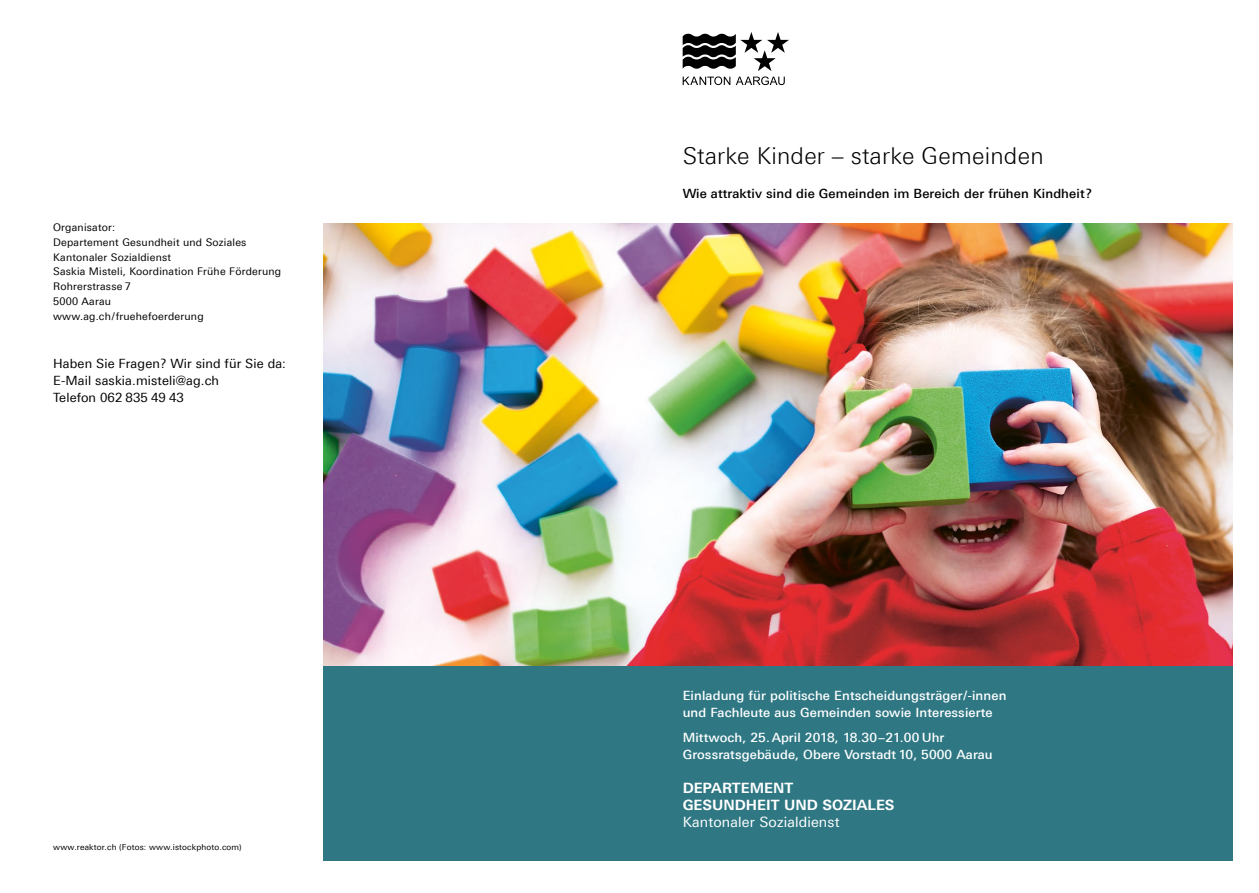
<style>
.page{position:relative;width:1259px;height:893px;background:#fff}
.page>*{position:absolute;margin:0;border:0;box-sizing:border-box;transform-origin:0 0}
.t1{font:300 23.25px "Linotype Univers 330";letter-spacing:.01em;color:#000}
.t2{font:700 14.25px/17px "Linotype Univers 630";color:#fff}
.t3{font:14.25px "Linotype Univers 430";letter-spacing:.01em;color:#fff}
.t4{font:500 12.75px/17px "Linotype Univers 530";letter-spacing:.01em;color:#fff}
.t5{font:12.75px/17px "Linotype Univers 430";letter-spacing:.01em;color:#000}
.t6{font:500 12.75px "Linotype Univers 530";letter-spacing:.01em;color:#000}
.t7{font:10.5px/14.9px "Linotype Univers 430";letter-spacing:.02em;color:#000}
.t8{font:8.25px "Linotype Univers 430";letter-spacing:.02em;color:#000}
</style>
<div class="page">
<svg style="left:682px;top:32px;width:107px;height:53px"></svg>
<div style="left:323px;top:665px;width:909px;height:196px;background:#2e7783"></div>
<img style="left:323px;top:223px;width:909px;height:442px">
<p class="t7" style="left:53px;top:220px;width:230px">Organisator:<br>Departement Gesundheit und Soziales<br>Kantonaler Sozialdienst<br>Saskia Misteli, Koordination Frühe Förderung<br>Rohrerstrasse 7<br>5000 Aarau<br>www.ag.ch/fruehefoerderung</p>
<p class="t5" style="left:53px;top:355px;width:234px">Haben Sie Fragen? Wir sind für Sie da:<br>E-Mail saskia.misteli@ag.ch<br>Telefon 062 835 49 43</p>
<p class="t8" style="left:53px;top:842px;width:190px">www.reaktor.ch (Fotos: www.istockphoto.com)</p>
<h1 class="t1" style="left:682px;top:142px;width:362px">Starke Kinder – starke Gemeinden</h1>
<p class="t6" style="left:682px;top:186px;width:411px">Wie attraktiv sind die Gemeinden im Bereich der frühen Kindheit?</p>
<p class="t4" style="left:682px;top:686px;width:325px">Einladung für politische Entscheidungsträger/-innen und Fachleute aus Gemeinden sowie Interessierte</p>
<p class="t4" style="left:682px;top:729px;width:312px">Mittwoch, 25.April 2018, 18.30 –21.00 Uhr<br>Grossratsgebäude, Obere Vorstadt 10, 5000 Aarau</p>
<p class="t2" style="left:682px;top:779px;width:213px">DEPARTEMENT<br>GESUNDHEIT UND SOZIALES</p>
<p class="t3" style="left:682px;top:814px;width:158px">Kantonaler Sozialdienst</p>
</div>
